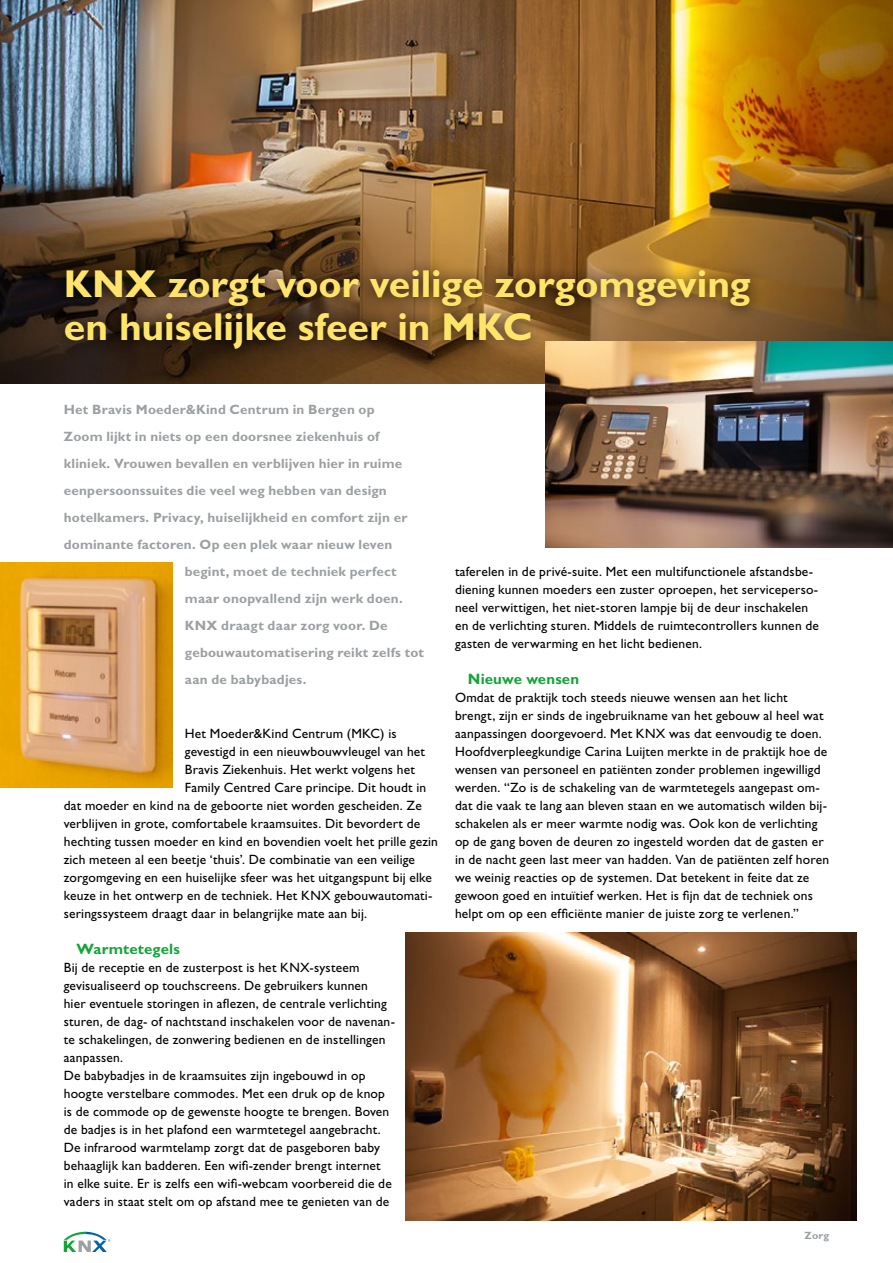
<style>
.page{position:relative;width:893px;height:1263px;background:#fff}
.page>*{position:absolute;margin:0;border:0;box-sizing:border-box;transform-origin:0 0}
.t1{font:700 39px/43.5px "Gill Sans Std";letter-spacing:-.005em;color:#ffe46c}
.t2{font:700 15px "Gill Sans Std";letter-spacing:.01em;color:#13a538}
.t3{font:13.5px/18px "Gill Sans Std";letter-spacing:.015em;color:#000}
.t4{font:700 13.5px "Gill Sans Std";letter-spacing:.015em;color:#9ca0a3}
.t5{font:700 10.5px "Gill Sans Std";color:#9ca0a3}
</style>
<div class="page">
<img style="left:0;top:0;width:893px;height:384px">
<img style="left:405px;top:932px;width:452px;height:288px">
<img style="left:0;top:563px;width:172px;height:225px">
<img style="left:545px;top:341px;width:348px;height:206px">
<svg style="left:64px;top:1231px;width:46px;height:21px"></svg>
<div style="left:52px;top:257px;width:711px;height:106px;background:#000;opacity:.8"></div>
<h1 class="t1" style="left:64px;top:262px;width:688px">KNX zorgt voor veilige zorgomgeving en huiselijke sfeer in MKC</h1>
<p class="t4" style="left:64px;top:401px;width:312px">Het Bravis Moeder&amp;Kind Centrum in Bergen op</p>
<p class="t4" style="left:64px;top:428px;width:317px">Zoom lijkt in niets op een doorsnee ziekenhuis of</p>
<p class="t4" style="left:64px;top:455px;width:340px">kliniek. Vrouwen bevallen en verblijven hier in ruime</p>
<p class="t4" style="left:64px;top:482px;width:324px">eenpersoonssuites die veel weg hebben van design</p>
<p class="t4" style="left:64px;top:509px;width:345px">hotelkamers. Privacy, huiselijkheid en comfort zijn er</p>
<p class="t4" style="left:64px;top:536px;width:330px">dominante factoren. Op een plek waar nieuw leven</p>
<p class="t4" style="left:185px;top:563px;width:213px">begint, moet de techniek perfect</p>
<p class="t4" style="left:185px;top:590px;width:219px">maar onopvallend zijn werk doen.</p>
<p class="t4" style="left:185px;top:617px;width:204px">KNX draagt daar zorg voor. De</p>
<p class="t4" style="left:185px;top:644px;width:241px">gebouwautomatisering reikt zelfs tot</p>
<p class="t4" style="left:185px;top:671px;width:123px">aan de babybadjes.</p>
<p class="t3" style="left:185px;top:725px;width:213px">Het Moeder&amp;Kind Centrum (MKC) is</p>
<p class="t3" style="left:185px;top:743px;width:242px">gevestigd in een nieuwbouwvleugel van het</p>
<p class="t3" style="left:185px;top:761px;width:232px">Bravis Ziekenhuis. Het werkt volgens het</p>
<p class="t3" style="left:185px;top:779px;width:243px">Family Centred Care principe. Dit houdt in</p>
<p class="t3" style="left:64px;top:797px;width:360px">dat moeder en kind na de geboorte niet worden gescheiden. Ze</p>
<p class="t3" style="left:64px;top:815px;width:358px">verblijven in grote, comfortabele kraamsuites. Dit bevordert de</p>
<p class="t3" style="left:64px;top:833px;width:376px">hechting tussen moeder en kind en bovendien voelt het prille gezin</p>
<p class="t3" style="left:64px;top:851px;width:353px">zich meteen al een beetje ‘thuis’. De combinatie van een veilige</p>
<p class="t3" style="left:64px;top:869px;width:370px">zorgomgeving en een huiselijke sfeer was het uitgangspunt bij elke</p>
<p class="t3" style="left:64px;top:886px;width:370px">keuze in het ontwerp en de techniek. Het KNX gebouwautomati-</p>
<p class="t3" style="left:64px;top:904px;width:305px">seringssysteem draagt daar in belangrijke mate aan bij.</p>
<p class="t2" style="left:77px;top:940px;width:105px">Warmtetegels</p>
<p class="t3" style="left:64px;top:959px;width:333px">Bij de receptie en de zusterpost is het KNX-systeem gevisualiseerd op touchscreens. De gebruikers kunnen<br>hier eventuele storingen in aflezen, de centrale verlichting sturen, de dag- of nachtstand inschakelen voor de navenan&shy;te schakelingen, de zonwering bedienen en de instellingen aanpassen.<br>De babybadjes in de kraamsuites zijn ingebouwd in op hoogte verstelbare commodes. Met een druk op de knop is de commode op de gewenste hoogte te brengen. Boven de badjes is in het plafond een warmtetegel aangebracht.<br>De infrarood warmtelamp zorgt dat de pasgeboren baby behaaglijk kan badderen. Een wifi-zender brengt internet<br>in elke suite. Er is zelfs een wifi-webcam voorbereid die de vaders in staat stelt om op afstand mee te genieten van de</p>
<p class="t3" style="left:455px;top:563px;width:366px">taferelen in de privé-suite. Met een multifunctionele afstandsbe&shy;diening kunnen moeders een zuster oproepen, het serviceperso&shy;neel verwittigen, het niet-storen lampje bij de deur inschakelen en de verlichting sturen. Middels de ruimtecontrollers kunnen de gasten de verwarming en het licht bedienen.</p>
<p class="t2" style="left:468px;top:670px;width:113px">Nieuwe wensen</p>
<p class="t3" style="left:455px;top:689px;width:376px">Omdat de praktijk toch steeds nieuwe wensen aan het licht brengt, zijn er sinds de ingebruikname van het gebouw al heel wat aanpassingen doorgevoerd. Met KNX was dat eenvoudig te doen.<br>Hoofdverpleegkundige Carina Luijten merkte in de praktijk hoe de wensen van personeel en patiënten zonder problemen ingewilligd werden. “Zo is de schakeling van de warmtetegels aangepast om&shy;dat die vaak te lang aan bleven staan en we automatisch wilden bij&shy;schakelen als er meer warmte nodig was. Ook kon de verlichting op de gang boven de deuren zo ingesteld worden dat de gasten er in de nacht geen last meer van hadden. Van de patiënten zelf horen we weinig reacties op de systemen. Dat betekent in feite dat ze gewoon goed en intuïtief werken. Het is fijn dat de techniek ons helpt om op een efficiënte manier de juiste zorg te verlenen.”</p>
<p class="t5" style="left:805px;top:1229px;width:26px">Zorg</p>
</div>
